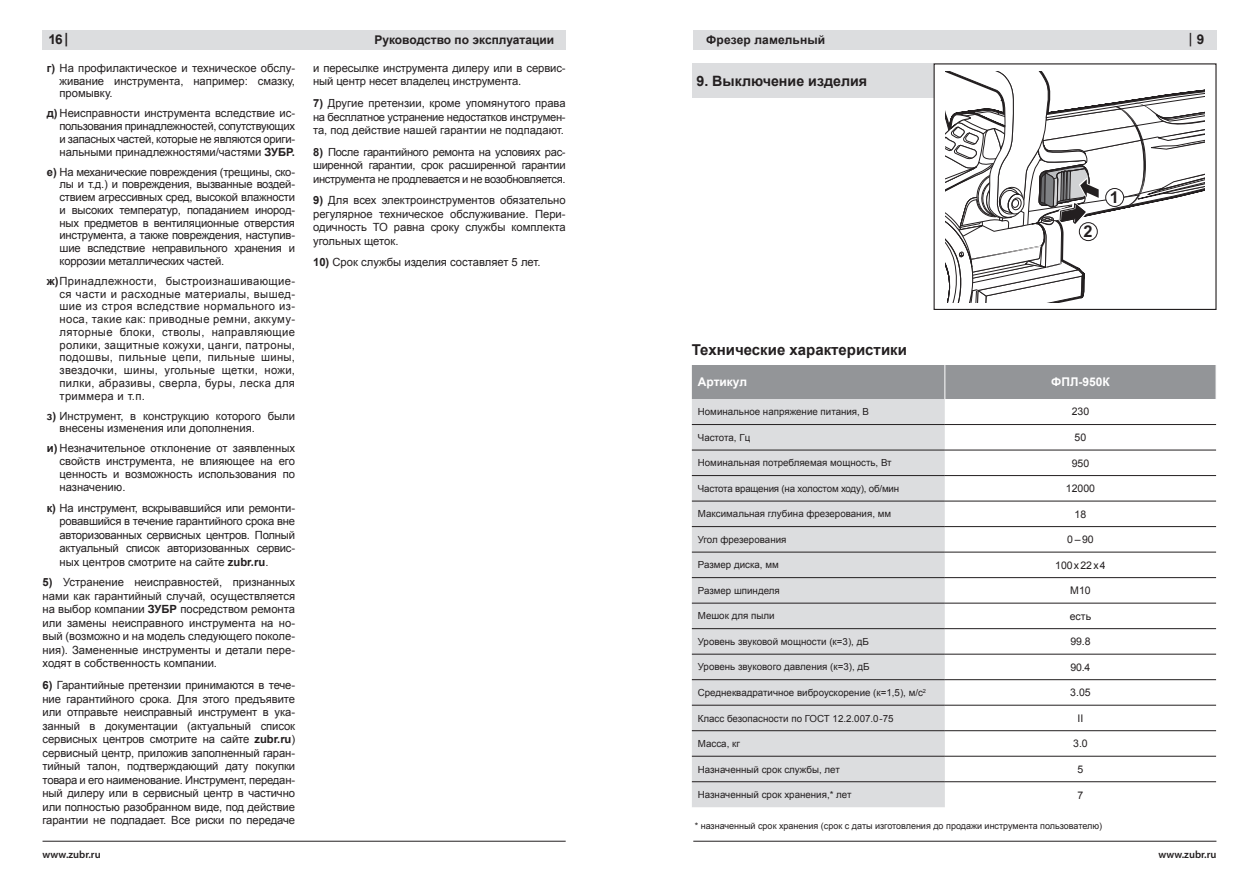
<style>
.page{position:relative;width:1259px;height:893px;background:#fff}
.page>*{position:absolute;margin:0;border:0;box-sizing:border-box;transform-origin:0 0}
.t1{font:700 16.2px "Arial";color:#231f20}
.t2{font:700 15px "Arial";color:#231f20}
.t3{font:700 14.25px "Arial";color:#231f20}
.t4{font:700 13.5px "Arial";color:#231f20}
.t5{font:600 13.5px "Myriad Pro";color:#231f20}
.t6{font:700 12px "Arial";color:#231f20}
.t7{font:700 12px "Arial";color:#fff}
.t8{font:11.25px/13.5px "Arial";color:#231f20;text-align:justify}
.t9{font:11.1px/13.5px "Arial";letter-spacing:-.03em;color:#231f20;text-align:justify}
.t10{font:10.5px "Arial";color:#231f20}
.t11{font:600 10.5px "Myriad Pro";color:#231f20}
.t12{font:10.5px "Arial";letter-spacing:.12em;color:#231f20}
.t13{font:9.75px "Arial";color:#231f20}
.t14{font:9.75px "Arial";letter-spacing:-.02em;color:#231f20}
.t15{font:9px "Arial";color:#231f20}
.s1{font-family:"Myriad Pro"}
.s2{font-weight:700}
.s3{font-family:"Arial";font-weight:700}
</style>
<div class="page">
<div style="left:43px;top:30px;width:523px;height:20px;background:#dcdddf"></div>
<hr style="left:43px;top:841px;width:523px;height:1px;background:#231f20">
<div style="left:693px;top:30px;width:523px;height:20px;background:#dcdddf"></div>
<hr style="left:693px;top:841px;width:523px;height:1px;background:#231f20">
<div style="left:692px;top:63px;width:241px;height:34px;background:#dcdddf"></div>
<svg style="left:945px;top:71px;width:259px;height:232px"></svg>
<div style="left:692px;top:365px;width:523px;height:34px;background:#939598"></div>
<div style="left:692px;top:399px;width:253px;height:331px;background:#dcdddf"></div>
<svg style="left:945px;top:449px;width:271px;height:334px"></svg>
<div style="left:692px;top:731px;width:253px;height:76px;background:#dcdddf"></div>
<hr style="left:944px;top:365px;width:1px;height:34px;background:#fff">
<hr style="left:692px;top:424px;width:253px;height:1px;background:#231f20">
<hr style="left:945px;top:424px;width:271px;height:1px;background:#231f20">
<hr style="left:692px;top:450px;width:253px;height:1px;background:#231f20">
<hr style="left:945px;top:450px;width:271px;height:1px;background:#231f20">
<hr style="left:692px;top:475px;width:253px;height:1px;background:#231f20">
<hr style="left:945px;top:475px;width:271px;height:1px;background:#231f20">
<hr style="left:692px;top:501px;width:253px;height:1px;background:#231f20">
<hr style="left:945px;top:501px;width:271px;height:1px;background:#231f20">
<hr style="left:692px;top:526px;width:253px;height:1px;background:#231f20">
<hr style="left:945px;top:526px;width:271px;height:1px;background:#231f20">
<hr style="left:692px;top:552px;width:253px;height:1px;background:#231f20">
<hr style="left:945px;top:552px;width:271px;height:1px;background:#231f20">
<hr style="left:692px;top:577px;width:253px;height:1px;background:#231f20">
<hr style="left:945px;top:577px;width:271px;height:1px;background:#231f20">
<hr style="left:692px;top:603px;width:253px;height:1px;background:#231f20">
<hr style="left:945px;top:603px;width:271px;height:1px;background:#231f20">
<hr style="left:692px;top:628px;width:253px;height:1px;background:#231f20">
<hr style="left:945px;top:628px;width:271px;height:1px;background:#231f20">
<hr style="left:692px;top:654px;width:253px;height:1px;background:#231f20">
<hr style="left:945px;top:654px;width:271px;height:1px;background:#231f20">
<hr style="left:692px;top:679px;width:253px;height:1px;background:#231f20">
<hr style="left:945px;top:679px;width:271px;height:1px;background:#231f20">
<hr style="left:692px;top:705px;width:253px;height:1px;background:#231f20">
<hr style="left:945px;top:705px;width:271px;height:1px;background:#231f20">
<hr style="left:692px;top:730px;width:253px;height:1px;background:#231f20">
<hr style="left:945px;top:730px;width:271px;height:1px;background:#231f20">
<hr style="left:692px;top:756px;width:253px;height:1px;background:#231f20">
<hr style="left:945px;top:756px;width:271px;height:1px;background:#231f20">
<hr style="left:692px;top:781px;width:253px;height:1px;background:#231f20">
<hr style="left:945px;top:781px;width:271px;height:1px;background:#231f20">
<p class="t4" style="left:48px;top:30px;width:21px">16 <span class="s1">|</span></p>
<p class="t8" style="left:60px;top:62px;width:237px;line-height:12.8px;text-indent:-13px"><span class="s2">г)</span> На профилактическое и техническое обслу&shy;живание инструмента, например: смазку, промывку.</p>
<p class="t8" style="left:60px;top:107px;width:237px;line-height:12.8px;text-indent:-13px"><span class="s2">д)</span> Неисправности инструмента вследствие ис&shy;пользования принадлежностей, сопутствующих и запасных частей, которые не являются ориги&shy;нальными принадлежностями/частями <span class="s2">ЗУБР.</span></p>
<p class="t8" style="left:60px;top:165px;width:237px;line-height:12.8px;text-indent:-13px"><span class="s2">е)</span> На механические повреждения (трещины, ско&shy;лы и т.д.) и повреждения, вызванные воздей&shy;ствием агрессивных сред, высокой влажности и высоких температур, попаданием инород&shy;ных предметов в вентиляционные отверстия инструмента, а также повреждения, наступив&shy;шие вследствие неправильного хранения и коррозии металлических частей.</p>
<p class="t8" style="left:60px;top:275px;width:237px;line-height:12.8px;text-indent:-13px"><span class="s2">ж)</span>Принадлежности, быстроизнашивающие&shy;ся части и расходные материалы, вышед&shy;шие из строя вследствие нормального из&shy;носа, такие как: приводные ремни, аккуму&shy;ляторные блоки, стволы, направляющие ролики, защитные кожухи, цанги, патроны, подошвы, пильные цепи, пильные шины, звездочки, шины, угольные щетки, ножи, пилки, абразивы, сверла, буры, леска для триммера и т.п.</p>
<p class="t8" style="left:60px;top:409px;width:237px;line-height:12.8px;text-indent:-13px"><span class="s2">з)</span> Инструмент, в конструкцию которого были внесены изменения или дополнения.</p>
<p class="t8" style="left:60px;top:442px;width:237px;line-height:12.9px;text-indent:-13px"><span class="s2">и)</span> Незначительное отклонение от заявленных свойств инструмента, не влияющее на его ценность и возможность использования по назначению.</p>
<p class="t8" style="left:60px;top:501px;width:237px;text-indent:-13px"><span class="s2">к)</span> На инструмент, вскрывавшийся или ремонти&shy;ровавшийся в течение гарантийного срока вне авторизованных сервисных центров. Полный актуальный список авторизованных сервис&shy;ных центров смотрите на сайте <span class="s2">zubr.ru</span>.</p>
<p class="t8" style="left:43px;top:576px;width:254px"><span class="s2">5)</span> Устранение неисправностей, признанных нами как гарантийный случай, осуществляется на выбор компании <span class="s2">ЗУБР</span> посредством ремонта или замены неисправного инструмента на но&shy;вый (возможно и на модель следующего поколе&shy;ния). Замененные инструменты и детали пере&shy;ходят в собственность компании.</p>
<p class="t8" style="left:43px;top:678px;width:254px"><span class="s2">6)</span> Гарантийные претензии принимаются в тече&shy;ние гарантийного срока. Для этого предъявите или отправьте неисправный инструмент в ука&shy;занный в документации (актуальный список сервисных центров смотрите на сайте <span class="s2">zubr.ru</span>) сервисный центр, приложив заполненный гаран&shy;тийный талон, подтверждающий дату покупки товара и его наименование. Инструмент, передан&shy;ный дилеру или в сервисный центр в частично или полностью разобранном виде, под действие гарантии не подпадает. Все риски по передаче</p>
<p class="t11" style="left:43px;top:847px;width:60px">www.zubr.ru</p>
<p class="t6" style="left:374px;top:32px;width:181px">Руководство по эксплуатации</p>
<p class="t8" style="left:313px;top:61px;width:254px">и пересылке инструмента дилеру или в сервис&shy;ный центр несет владелец инструмента.</p>
<p class="t9" style="left:313px;top:97px;width:254px"><span class="s2">7)</span> Другие претензии, кроме упомянутого права на бесплатное устранение недостатков инструмен&shy;та, под действие нашей гарантии не подпадают.</p>
<p class="t9" style="left:313px;top:145px;width:254px"><span class="s2">8)</span> После гарантийного ремонта на условиях рас&shy;ширенной гарантии, срок расширенной гарантии инструмента не продлевается и не возобновляется.</p>
<p class="t8" style="left:313px;top:194px;width:254px"><span class="s2">9)</span> Для всех электроинструментов обязательно регулярное техническое обслуживание. Пери&shy;одичность ТО равна сроку службы комплекта угольных щеток.</p>
<p class="t8" style="left:313px;top:256px;width:229px"><span class="s2">10)</span> Срок службы изделия составляет 5 лет.</p>
<p class="t6" style="left:706px;top:32px;width:120px">Фрезер ламельный</p>
<p class="t5" style="left:1189px;top:30px;width:17px">| <span class="s3">9</span></p>
<p class="t3" style="left:696px;top:71px;width:172px">9. Выключение изделия</p>
<h1 class="t1" style="left:1083px;top:222px;width:11px">2</h1>
<h1 class="t1" style="left:1110px;top:188px;width:11px">1</h1>
<h2 class="t2" style="left:692px;top:339px;width:217px">Технические характеристики</h2>
<p class="t7" style="left:698px;top:374px;width:51px">Артикул</p>
<p class="t7" style="left:1051px;top:374px;width:60px">ФПЛ-950К</p>
<p class="t13" style="left:698px;top:405px;width:173px">Номинальное напряжение питания, В</p>
<p class="t10" style="left:1071px;top:405px;width:19px">230</p>
<p class="t13" style="left:698px;top:431px;width:54px">Частота, Гц</p>
<p class="t10" style="left:1074px;top:431px;width:13px">50</p>
<p class="t13" style="left:698px;top:457px;width:195px">Номинальная потребляемая мощность, Вт</p>
<p class="t10" style="left:1071px;top:456px;width:19px">950</p>
<p class="t14" style="left:698px;top:482px;width:203px">Частота вращения (на холостом ходу), об/мин</p>
<p class="t10" style="left:1066px;top:482px;width:31px">12000</p>
<p class="t13" style="left:698px;top:508px;width:195px">Максимальная глубина фрезерования, мм</p>
<p class="t10" style="left:1074px;top:507px;width:13px">18</p>
<p class="t13" style="left:698px;top:533px;width:90px">Угол фрезерования</p>
<p class="t10" style="left:1067px;top:533px;width:28px">0–90</p>
<p class="t13" style="left:698px;top:559px;width:82px">Размер диска, мм</p>
<p class="t12" style="left:1055px;top:558px;width:52px">100х22х4</p>
<p class="t13" style="left:698px;top:584px;width:83px">Размер шпинделя</p>
<p class="t10" style="left:1070px;top:584px;width:22px">М10</p>
<p class="t13" style="left:698px;top:610px;width:78px">Мешок для пыли</p>
<p class="t10" style="left:1069px;top:609px;width:23px">есть</p>
<p class="t13" style="left:698px;top:635px;width:172px">Уровень звуковой мощности (к=3), дБ</p>
<p class="t10" style="left:1070px;top:635px;width:22px">99.8</p>
<p class="t13" style="left:698px;top:661px;width:173px">Уровень звукового давления (к=3), дБ</p>
<p class="t10" style="left:1070px;top:660px;width:22px">90.4</p>
<p class="t13" style="left:698px;top:686px;width:230px">Среднеквадратичное виброускорение (к=1,5), м/с<sup>2</sup></p>
<p class="t10" style="left:1070px;top:686px;width:22px">3.05</p>
<p class="t13" style="left:698px;top:712px;width:197px">Класс безопасности по ГОСТ 12.2.007.0-75</p>
<p class="t10" style="left:1077px;top:711px;width:7px">II</p>
<p class="t13" style="left:698px;top:737px;width:44px">Масса, кг</p>
<p class="t10" style="left:1073px;top:737px;width:16px">3.0</p>
<p class="t13" style="left:698px;top:763px;width:143px">Назначенный срок службы, лет</p>
<p class="t10" style="left:1077px;top:762px;width:7px">5</p>
<p class="t13" style="left:698px;top:788px;width:155px">Назначенный срок хранения,* лет</p>
<p class="t10" style="left:1077px;top:788px;width:7px">7</p>
<p class="t15" style="left:694px;top:820px;width:409px">* назначенный срок хранения (срок с даты изготовления до продажи инструмента пользователю)</p>
<p class="t11" style="left:1158px;top:847px;width:60px">www.zubr.ru</p>
</div>
